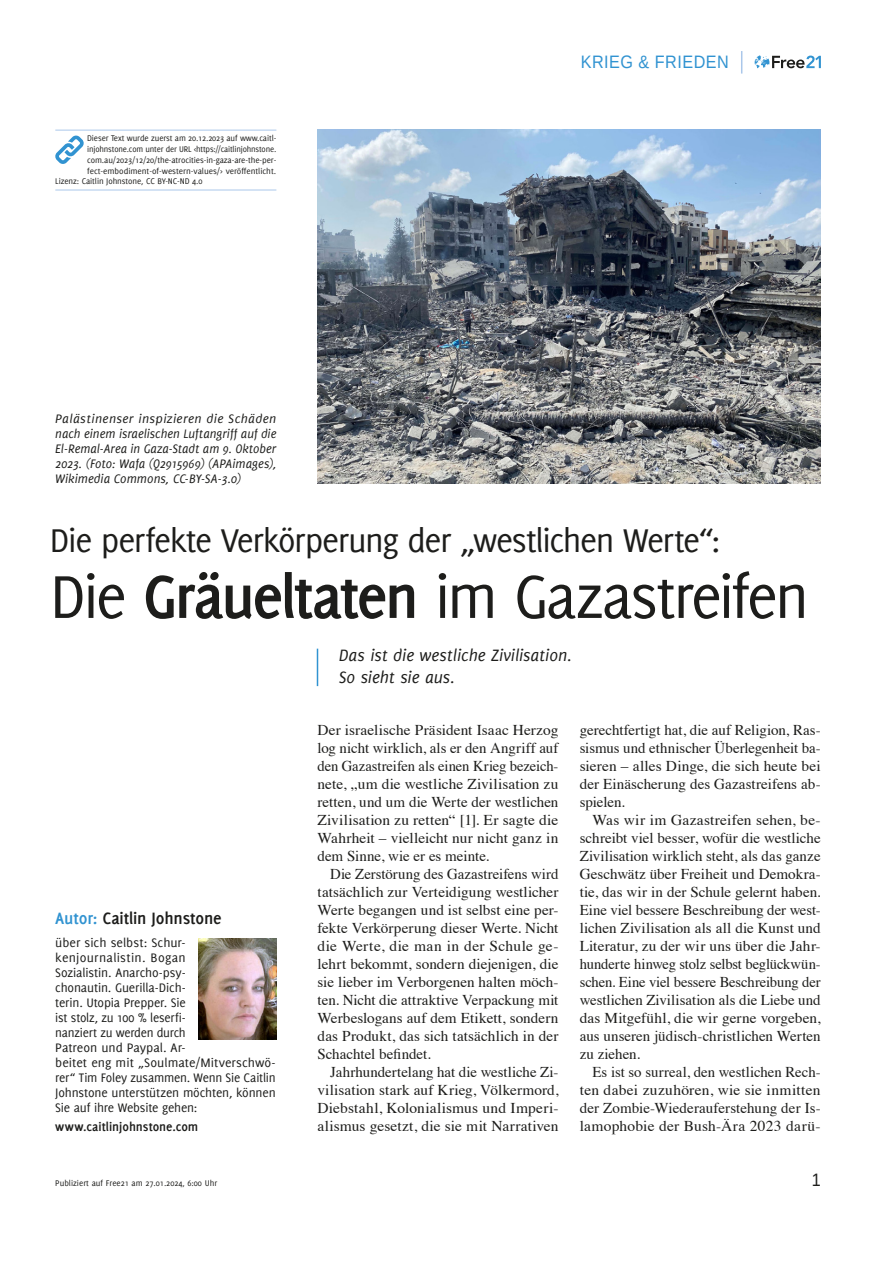
<style>
.page{position:relative;width:893px;height:1263px;background:#fff}
.page>*{position:absolute;margin:0;border:0;box-sizing:border-box;transform-origin:0 0}
.t1{font:66px "Delicious";letter-spacing:-.045em;color:#1d1d1b}
.t2{font:36px "Delicious";letter-spacing:-.04em;color:#1d1d1b}
.t3{font:italic 18px/21.6px "Delicious";letter-spacing:-.005em;color:#1d1d1b}
.t4{font:700 18px "Delicious";letter-spacing:-.01em;color:#1d1d1b}
.t5{font:18px "Liberation Sans";letter-spacing:.03em;color:#3193d1;scale:.9 1}
.t6{font:18px "Liberation Sans";color:#1d1d1b;scale:.9 1}
.t7{font:15px/18px "Times";letter-spacing:.005em;color:#1d1d1b;text-align:justify}
.t8{font:13.5px/15px "Delicious";letter-spacing:-.01em;color:#1d1d1b}
.t9{font:italic 13.5px/15px "Delicious";color:#1d1d1b;text-align:justify}
.t10{font:700 13.5px "Delicious";color:#1d1d1b}
.t11{font:9px "Delicious";letter-spacing:-.01em;color:#1d1d1b}
.s1{font-weight:700}
.s2{color:#3193d1}
</style>
<div class="page">
<svg style="left:755px;top:55px;width:66px;height:13px"></svg>
<svg style="left:741px;top:51px;width:1px;height:23px"></svg>
<hr style="left:317px;top:649px;width:1px;height:37px;background:#3193d1">
<img style="left:317px;top:130px;width:504px;height:353px">
<hr style="left:55px;top:130px;width:221px;height:1px;background:#aac7ea">
<hr style="left:55px;top:190px;width:221px;height:1px;background:#aac7ea">
<svg style="left:55px;top:135px;width:29px;height:29px"></svg>
<img style="left:199px;top:938px;width:77px;height:101px">
<p class="t11" style="left:87px;top:133px;width:191px">Dieser Text wurde zuerst am 20.12.2023 auf www.caitl-</p>
<p class="t11" style="left:87px;top:144px;width:191px">injohnstone.com unter der URL &lt;https://caitlinjohnstone.</p>
<p class="t11" style="left:87px;top:155px;width:191px">com.au/2023/12/20/the-atrocities-in-gaza-are-the-per-</p>
<p class="t11" style="left:87px;top:165px;width:191px">fect-embodiment-of-western-values/&gt; veröffentlicht.</p>
<p class="t11" style="left:55px;top:176px;width:149px">Lizenz: Caitlin Johnstone, CC BY-NC-ND 4.0</p>
<p class="t9" style="left:55px;top:411px;width:223px">Palästinenser inspizieren die Schäden nach einem israelischen Luftangriff auf die El-Remal-Area in Gaza-Stadt am 9. Oktober 2023. (Foto: Wafa (Q2915969) (APAimages), Wikimedia Commons, CC-BY-SA-3.0)</p>
<p class="t5" style="left:581px;top:51px;width:166px">KRIEG &amp; FRIEDEN</p>
<h2 class="t2" style="left:50px;top:520px;width:672px">Die perfekte Verkörperung der „westlichen Werte“:</h2>
<h1 class="t1" style="left:50px;top:559px;width:761px">Die <span class="s1">Gräueltaten</span> im Gazastreifen</h1>
<p class="t4" style="left:55px;top:907px;width:168px"><span class="s2">Autor:</span> Caitlin Johnstone</p>
<p class="t8" style="left:55px;top:935px;width:222px">über sich selbst: Schur&shy;kenjournalistin. Bogan<br>Sozialistin. Anarcho-psy-<br>chonautin. Guerilla-Dich-<br>terin. Utopia Prepper. Sie<br>ist stolz, zu 100 % leserfi-<br>nanziert zu werden durch<br>Patreon und Paypal. Ar-<br>beitet eng mit „Soulmate/Mitverschwö&shy;rer“ Tim Foley zusammen. Wenn Sie Caitlin<br>Johnstone unterstützen möchten, können<br>Sie auf ihre Website gehen:</p>
<p class="t10" style="left:55px;top:1119px;width:145px">www.caitlinjohnstone.com</p>
<p class="t3" style="left:339px;top:645px;width:235px">Das ist die westliche Zivilisation.<br>So sieht sie aus.</p>
<p class="t7" style="left:317px;top:720px;width:242px">Der israelische Präsident Isaac Herzog log nicht wirklich, als er den Angriff auf den Gazastreifen als einen Krieg bezeich&shy;nete, „um die westliche Zivilisation zu retten, und um die Werte der westlichen Zivilisation zu retten“ [1]. Er sagte die Wahrheit – vielleicht nur nicht ganz in dem Sinne, wie er es meinte.</p>
<p class="t7" style="left:317px;top:864px;width:242px;text-indent:13px">Die Zerstörung des Gazastreifens wird tatsächlich zur Verteidigung westlicher Werte begangen und ist selbst eine per&shy;fekte Verkörperung dieser Werte. Nicht die Werte, die man in der Schule ge&shy;lehrt bekommt, sondern diejenigen, die sie lieber im Verborgenen halten möch&shy;ten. Nicht die attraktive Verpackung mit Werbeslogans auf dem Etikett, sondern das Produkt, das sich tatsächlich in der Schachtel befindet.</p>
<p class="t7" style="left:317px;top:1062px;width:242px;text-indent:13px">Jahrhundertelang hat die westliche Zi&shy;vilisation stark auf Krieg, Völkermord, Diebstahl, Kolonialismus und Imperi&shy;alismus gesetzt, die sie mit Narrativen</p>
<p class="t7" style="left:580px;top:720px;width:242px">gerechtfertigt hat, die auf Religion, Ras&shy;sismus und ethnischer Überlegenheit ba&shy;sieren – alles Dinge, die sich heute bei der Einäscherung des Gazastreifens ab&shy;spielen.</p>
<p class="t7" style="left:580px;top:810px;width:242px;text-indent:13px">Was wir im Gazastreifen sehen, be&shy;schreibt viel besser, wofür die westliche Zivilisation wirklich steht, als das ganze Geschwätz über Freiheit und Demokra&shy;tie, das wir in der Schule gelernt haben.<br>Eine viel bessere Beschreibung der west&shy;lichen Zivilisation als all die Kunst und Literatur, zu der wir uns über die Jahr&shy;hunderte hinweg stolz selbst beglückwün&shy;schen. Eine viel bessere Beschreibung der westlichen Zivilisation als die Liebe und das Mitgefühl, die wir gerne vorgeben, aus unseren jüdisch-christlichen Werten zu ziehen.</p>
<p class="t7" style="left:580px;top:1062px;width:242px;text-indent:13px">Es ist so surreal, den westlichen Rech&shy;ten dabei zuzuhören, wie sie inmitten der Zombie-Wiederauferstehung der Is&shy;lamophobie der Bush-Ära 2023 darü-</p>
<p class="t11" style="left:55px;top:1177px;width:163px">Publiziert auf Free21 am 27.01.2024, 6:00 Uhr</p>
<p class="t6" style="left:812px;top:1168px;width:12px">1</p>
</div>
